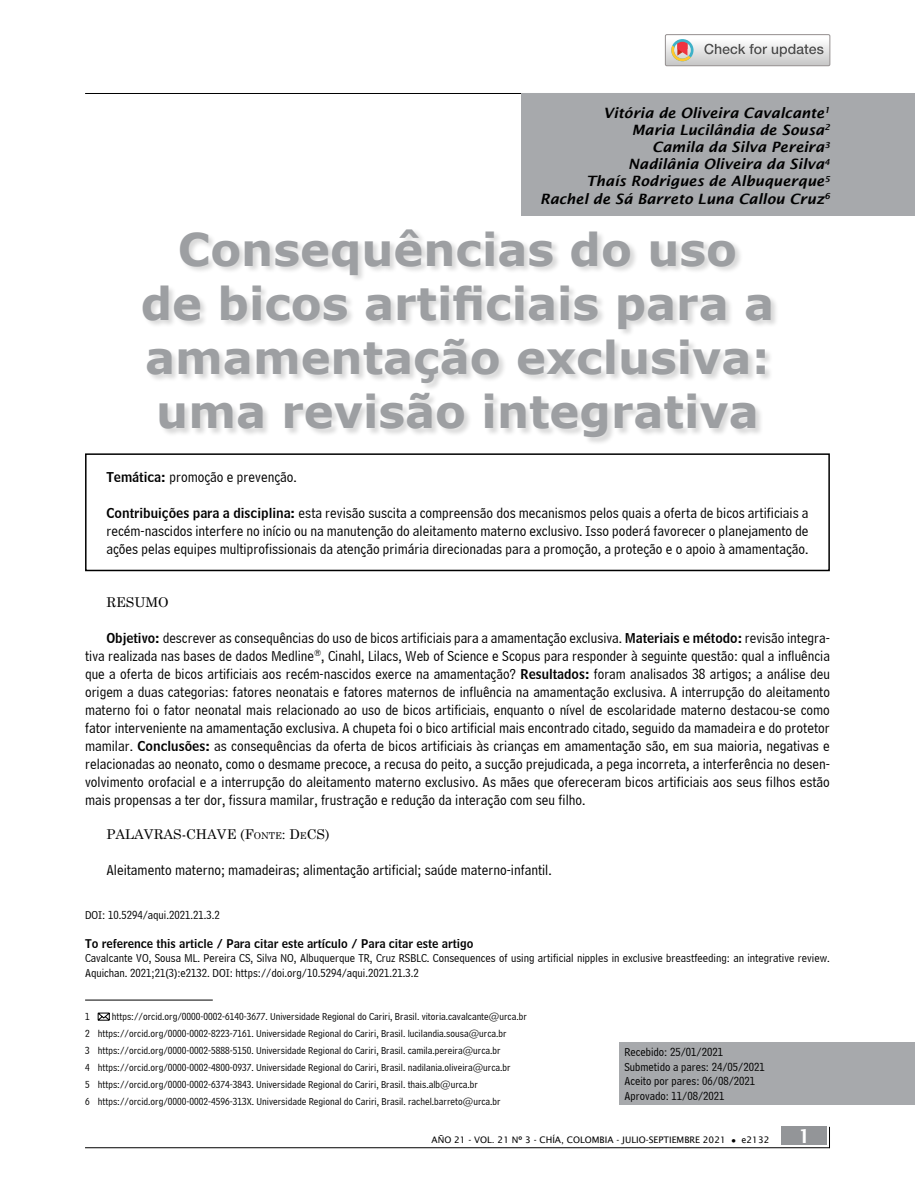
<style>
.page{position:relative;width:915px;height:1191px;background:#fff}
.page>*{position:absolute;margin:0;border:0;box-sizing:border-box;transform-origin:0 0}
.t1{font:700 45px/54px "MS Reference Sans Serif";color:#9d9fa2;text-align:center}
.t2{font:600 19.5px "Lucida Sans";color:#fff}
.t3{font:15px/18px "Bell Centennial BT Address";color:#000;text-align:justify}
.t4{font:italic 600 14.25px/17.1px "Lucida Sans";color:#000;text-align:right}
.t5{font:13.5px "Century Schoolbook";color:#000}
.t6{font:12px/14.4px "Bell Centennial BT Address";color:#000}
.t7{font:12px "Bell Centennial BT Name And Number";color:#000}
.t8{font:10.5px/16.8px "Bell Centennial BT Address";color:#000}
.t9{font:9px "Lucida Sans";color:#000}
.s1{font-family:"Bell Centennial BT Name And Number";font-size:13.5px}
.s2{font-style:inherit}
.s3{font-size:9.45px}
</style>
<div class="page">
<div style="left:781px;top:1126px;width:45px;height:19px;background:#939598"></div>
<hr style="left:85px;top:1147px;width:744px;height:1px;background:#000">
<hr style="left:85px;top:93px;width:744px;height:1px;background:#000">
<div style="left:85px;top:453px;width:744px;height:118px;border:2px solid #000"></div>
<div style="left:619px;top:1042px;width:295px;height:62px;background:#a7a9ac"></div>
<div style="left:521px;top:93px;width:393px;height:123px;background:#a7a9ac"></div>
<div style="left:142px;top:229px;width:636px;height:216px;background:#000;opacity:.15"></div>
<svg style="left:97px;top:1012px;width:13px;height:8px"></svg>
<hr style="left:85px;top:999px;width:128px;height:1px;background:#000">
<div style="left:665px;top:34px;width:164px;height:32px;border:1px solid #948f8f"></div>
<svg style="left:665px;top:35px;width:164px;height:31px"></svg>
<p class="t4" style="left:540px;top:104px;width:291px">Vitória de Oliveira Cavalcante<sup>1<br></sup>Maria Lucilândia de Sousa<sup>2<br></sup>Camila da Silva Pereira<sup>3<br></sup>Nadilânia Oliveira da Silva<sup>4<br></sup>Thaís Rodrigues de Albuquerque<sup>5<br></sup>Rachel de Sá Barreto Luna Callou Cruz<sup>6</sup></p>
<h1 class="t1" style="left:141px;top:221px;width:634px">Consequências do uso<br>de bicos artificiais para a amamentação exclusiva: uma revisão integrativa</h1>
<p class="t3" style="left:106px;top:467px;width:192px"><span class="s1">Temática:</span> promoção e prevenção.</p>
<p class="t3" style="left:106px;top:503px;width:703px"><span class="s1">Contribuições para a disciplina:</span> esta revisão suscita a compreensão dos mecanismos pelos quais a oferta de bicos artificiais a recém-nascidos interfere no início ou na manutenção do aleitamento materno exclusivo. Isso poderá favorecer o planejamento de ações pelas equipes multiprofissionais da atenção primária direcionadas para a promoção, a proteção e o apoio à amamentação.</p>
<p class="t5" style="left:106px;top:591px;width:64px">RESUMO</p>
<p class="t3" style="left:85px;top:629px;width:746px;text-indent:21px"><span class="s1">Objetivo:</span> descrever as consequências do uso de bicos artificiais para a amamentação exclusiva. <span class="s1">Materiais e método:</span> revisão integra&shy;tiva realizada nas bases de dados Medline<sup>®</sup>, Cinahl, Lilacs, Web of Science e Scopus para responder à seguinte questão: qual a influência que a oferta de bicos artificiais aos recém-nascidos exerce na amamentação? <span class="s1">Resultados:</span> foram analisados 38 artigos; a análise deu origem a duas categorias: fatores neonatais e fatores maternos de influência na amamentação exclusiva. A interrupção do aleitamento materno foi o fator neonatal mais relacionado ao uso de bicos artificiais, enquanto o nível de escolaridade materno destacou-se como fator interveniente na amamentação exclusiva. A chupeta foi o bico artificial mais encontrado citado, seguido da mamadeira e do protetor mamilar. <span class="s1">Conclusões:</span> as consequências da oferta de bicos artificiais às crianças em amamentação são, em sua maioria, negativas e relacionadas ao neonato, como o desmame precoce, a recusa do peito, a sucção prejudicada, a pega incorreta, a interferência no desen&shy;volvimento orofacial e a interrupção do aleitamento materno exclusivo. As mães que ofereceram bicos artificiais aos seus filhos estão mais propensas a ter dor, fissura mamilar, frustração e redução da interação com seu filho.</p>
<p class="t5" style="left:106px;top:823px;width:225px">PALAVRAS-CHAVE <span class="s2">(F</span><span class="s3">ONTE</span><span class="s2">: D</span><span class="s3">E</span><span class="s2">CS)</span></p>
<p class="t3" style="left:106px;top:861px;width:446px">Aleitamento materno; mamadeiras; alimentação artificial; saúde materno-infantil.</p>
<p class="t6" style="left:85px;top:907px;width:136px">DOI: 10.5294/aqui.2021.21.3.2</p>
<p class="t7" style="left:85px;top:935px;width:389px">To reference this article / Para citar este artículo / Para citar este artigo</p>
<p class="t6" style="left:85px;top:950px;width:746px">Cavalcante VO, Sousa ML. Pereira CS, Silva NO, Albuquerque TR, Cruz RSBLC. Consequences of using artificial nipples in exclusive breastfeeding: an integrative review.<br>Aquichan. 2021;21(3):e2132. DOI: https://doi.org/10.5294/aqui.2021.21.3.2</p>
<p class="t8" style="left:85px;top:1008px;width:443px;text-indent:27px">https://orcid.org/0000-0002-6140-3677. Universidade Regional do Cariri, Brasil. vitoria.cavalcante@urca.br 2 https://orcid.org/0000-0002-8223-7161. Universidade Regional do Cariri, Brasil. lucilandia.sousa@urca.br<br>3 https://orcid.org/0000-0002-5888-5150. Universidade Regional do Cariri, Brasil. camila.pereira@urca.br<br>4 https://orcid.org/0000-0002-4800-0937. Universidade Regional do Cariri, Brasil. nadilania.oliveira@urca.br<br>5 https://orcid.org/0000-0002-6374-3843. Universidade Regional do Cariri, Brasil. thais.alb@urca.br<br>6 https://orcid.org/0000-0002-4596-313X. Universidade Regional do Cariri, Brasil. rachel.barreto@urca.br</p>
<p class="t8" style="left:85px;top:1008px;width:6px">1</p>
<p class="t6" style="left:624px;top:1045px;width:142px">Recebido: 25/01/2021<br>Submetido a pares: 24/05/2021<br>Aceito por pares: 06/08/2021<br>Aprovado: 11/08/2021</p>
<p class="t9" style="left:431px;top:1135px;width:339px">AÑO 21 - VOL. 21 Nº 3 - CHÍA, COLOMBIA - JULIO-SEPTIEMBRE 2021 ● e2132</p>
<h2 class="t2" style="left:797px;top:1125px;width:14px">1</h2>
</div>
